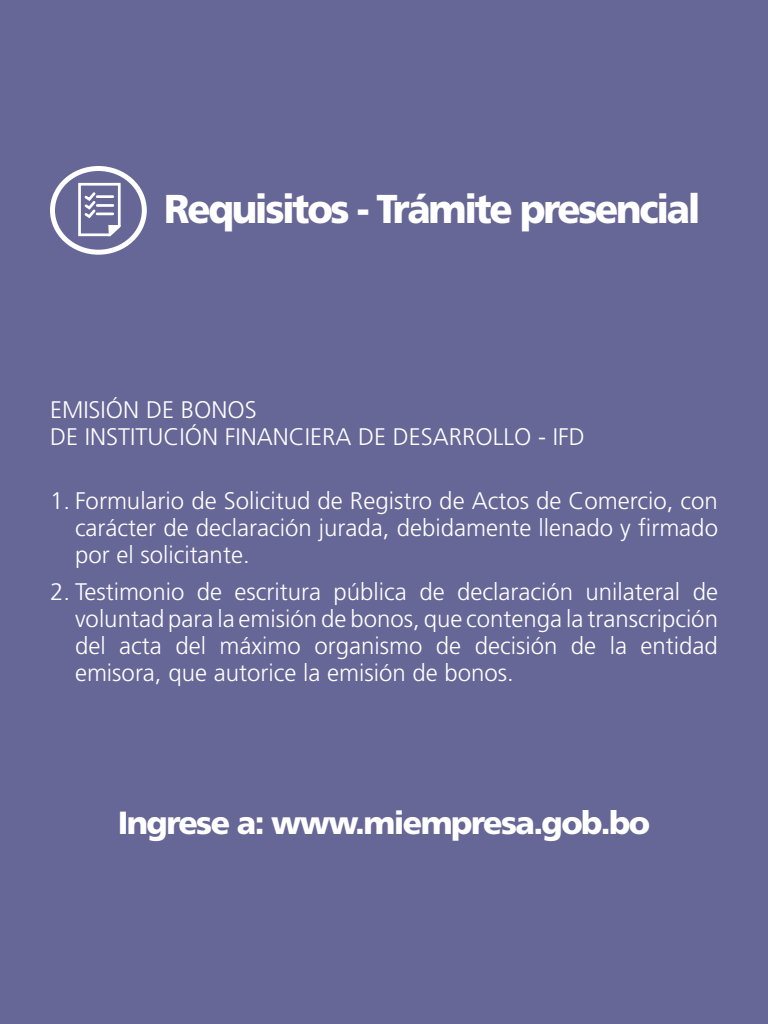
<style>
.page{position:relative;width:768px;height:1024px;background:#666697}
.page>*{position:absolute;margin:0;border:0;box-sizing:border-box;transform-origin:0 0}
.t1{font:900 40.2px "Frutiger LT Std";letter-spacing:-.06em;color:#fff;scale:.95 1}
.t2{font:900 32px "Frutiger LT Std";letter-spacing:-.05em;color:#fff}
.t3{font:300 24px/27px "Frutiger LT Std";color:#fff;text-align:justify}
</style>
<div class="page">
<div style="left:50px;top:166px;width:97px;height:89px;border:5px solid #fff;border-radius:50%"></div>
<svg style="left:78px;top:182px;width:43px;height:55px"></svg>
<p class="t1" style="left:164px;top:184px;width:566px">Requisitos - Trámite presencial</p>
<p class="t3" style="left:50px;top:397px;width:536px">EMISIÓN DE BONOS<br>DE INSTITUCIÓN FINANCIERA DE DESARROLLO - IFD</p>
<p class="t3" style="left:75px;top:488px;width:645px;text-indent:-25px">1. Formulario de Solicitud de Registro de Actos de Comercio, con carácter de declaración jurada, debidamente llenado y firmado por el solicitante.</p>
<p class="t3" style="left:75px;top:579px;width:645px;text-indent:-25px">2. Testimonio de escritura pública de declaración unilateral de voluntad para la emisión de bonos, que contenga la transcripción del acta del máximo organismo de decisión de la entidad emisora, que autorice la emisión de bonos.</p>
<p class="t2" style="left:118px;top:803px;width:534px">Ingrese a: www.miempresa.gob.bo</p>
</div>
